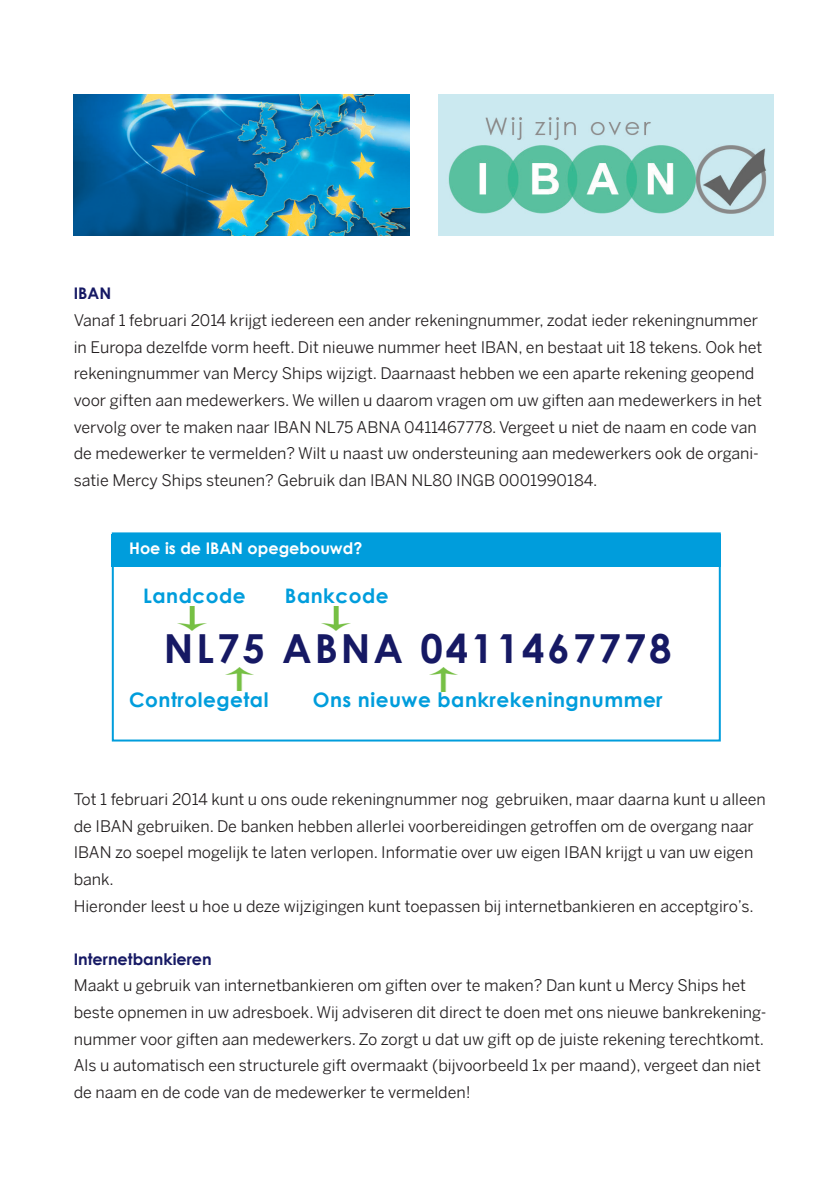
<style>
.page{position:relative;width:840px;height:1191px;background:#fff}
.page>*{position:absolute;margin:0;border:0;box-sizing:border-box;transform-origin:0 0}
.t1{font:700 40px "Century Gothic";letter-spacing:.075em;color:#161964}
.t2{font:700 20px "Century Gothic";letter-spacing:.025em;color:#009ddc}
.t3{font:16px/26.6px "Benton Sans";color:#231f20}
.t4{font:700 16px "Century Gothic";color:#fff}
.t5{font:700 16px "Century Gothic";color:#161964}
</style>
<div class="page">
<div style="left:112px;top:534px;width:608px;height:32px;background:#009ddc"></div>
<div style="left:112px;top:532px;width:608px;height:209px;border:2px solid #009ddc"></div>
<img style="left:177px;top:606px;width:29px;height:24px">
<img style="left:322px;top:606px;width:28px;height:24px">
<img style="left:429px;top:667px;width:28px;height:24px">
<img style="left:225px;top:667px;width:28px;height:24px">
<img style="left:74px;top:94px;width:335px;height:141px">
<img style="left:438px;top:94px;width:335px;height:141px">
<p class="t5" style="left:74px;top:281px;width:39px">IBAN</p>
<p class="t3" style="left:74px;top:307px;width:689px">Vanaf 1 februari 2014 krijgt iedereen een ander rekeningnummer, zodat ieder rekeningnummer in Europa dezelfde vorm heeft. Dit nieuwe nummer heet IBAN, en bestaat uit 18 tekens. Ook het rekeningnummer van Mercy Ships wijzigt. Daarnaast hebben we een aparte rekening geopend voor giften aan medewerkers. We willen u daarom vragen om uw giften aan medewerkers in het vervolg over te maken naar IBAN NL75 ABNA 0411467778. Vergeet u niet de naam en code van de medewerker te vermelden? Wilt u naast uw ondersteuning aan medewerkers ook de organi&shy;satie Mercy Ships steunen? Gebruik dan IBAN NL80 INGB 0001990184.</p>
<p class="t4" style="left:129px;top:536px;width:234px">Hoe is de IBAN opegebouwd?</p>
<p class="t2" style="left:143px;top:580px;width:104px">Landcode</p>
<p class="t2" style="left:285px;top:580px;width:105px">Bankcode</p>
<p class="t1" style="left:164px;top:618px;width:509px">NL75 ABNA 0411467778</p>
<p class="t2" style="left:129px;top:684px;width:141px">Controlegetal</p>
<p class="t2" style="left:312px;top:684px;width:351px">Ons nieuwe bankrekeningnummer</p>
<p class="t3" style="left:74px;top:785px;width:693px">Tot 1 februari 2014 kunt u ons oude rekeningnummer nog gebruiken, maar daarna kunt u alleen de IBAN gebruiken. De banken hebben allerlei voorbereidingen getroffen om de overgang naar IBAN zo soepel mogelijk te laten verlopen. Informatie over uw eigen IBAN krijgt u van uw eigen bank.</p>
<p class="t3" style="left:74px;top:892px;width:681px">Hieronder leest u hoe u deze wijzigingen kunt toepassen bij internetbankieren en acceptgiro’s.</p>
<p class="t5" style="left:74px;top:946px;width:139px">Internetbankieren</p>
<p class="t3" style="left:74px;top:972px;width:694px">Maakt u gebruik van internetbankieren om giften over te maken? Dan kunt u Mercy Ships het beste opnemen in uw adresboek. Wij adviseren dit direct te doen met ons nieuwe bankrekening&shy;nummer voor giften aan medewerkers. Zo zorgt u dat uw gift op de juiste rekening terechtkomt.<br>Als u automatisch een structurele gift overmaakt (bijvoorbeeld 1x per maand), vergeet dan niet de naam en de code van de medewerker te vermelden!</p>
</div>
